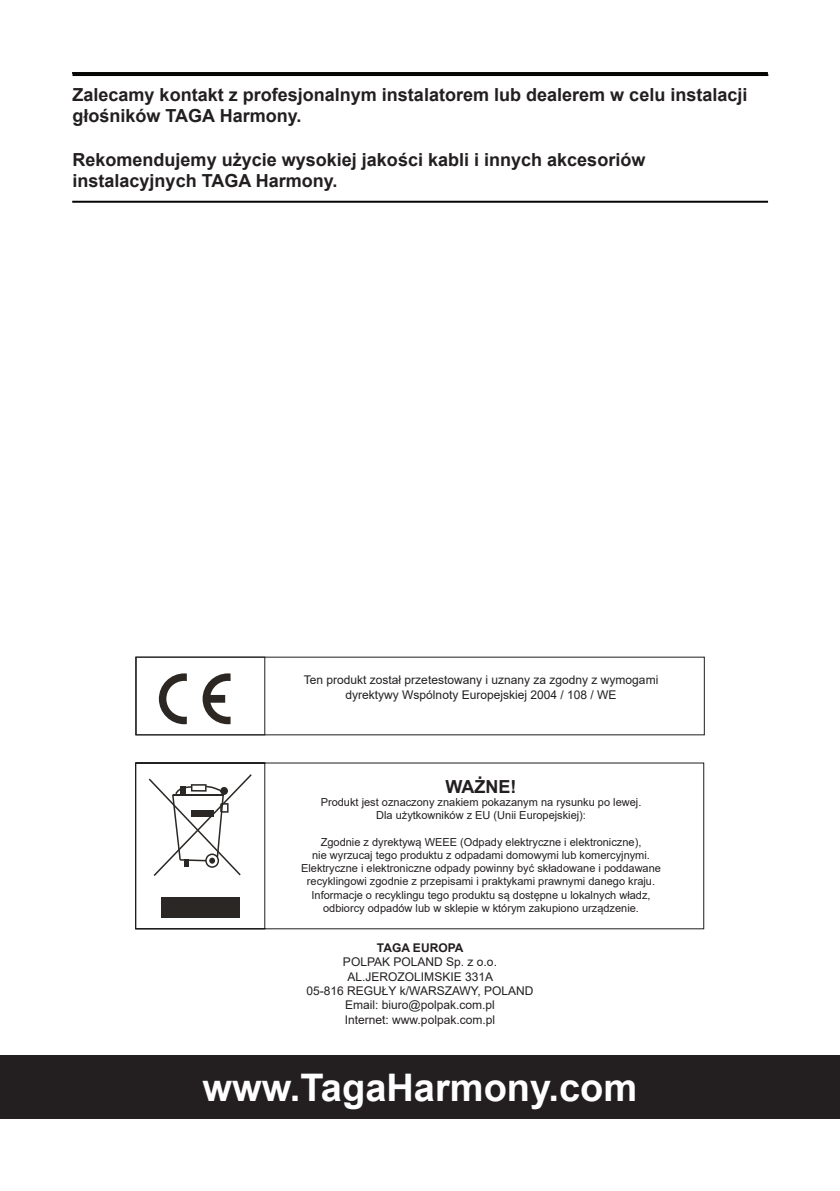
<style>
.page{position:relative;width:840px;height:1191px;background:#fff}
.page>*{position:absolute;margin:0;border:0;box-sizing:border-box;transform-origin:0 0}
.Tytul_glowny{font:700 38px "Arial";color:#fff}
.Tytul_glowny-2{font:700 18px/21.6px "Arial";color:#231f20}
.Tytul_glowny-3{font:12px "Arial";color:#231f20}
.Tytul_glowny-4{font:700 12px "Arial";color:#231f20}
.Tytul_glowny-5{font:11px "Arial";color:#231f20}
</style>
<div class="page">
<div style="left:0;top:1055px;width:839px;height:64px;background:#231f20"></div>
<hr style="left:72px;top:201px;width:695px;height:2px;background:#040503">
<svg style="left:159px;top:673px;width:28px;height:51px"></svg>
<svg style="left:202px;top:673px;width:28px;height:51px"></svg>
<div style="left:135px;top:657px;width:130px;height:78px;border:1px solid #201d1e"></div>
<svg style="left:135px;top:762px;width:568px;height:167px"></svg>
<hr style="left:72px;top:72px;width:695px;height:2px;background:#040503">
<hr style="left:72px;top:74px;width:695px;height:2px;background:#040503">
<p class="Tytul_glowny-2" style="left:72px;top:84px;width:676px">Zalecamy kontakt z profesjonalnym instalatorem lub dealerem w celu instalacji</p>
<p class="Tytul_glowny-2" style="left:72px;top:105px;width:230px">głośników TAGA Harmony.</p>
<p class="Tytul_glowny-2" style="left:72px;top:149px;width:574px">Rekomendujemy użycie wysokiej jakości kabli i innych akcesoriów instalacyjnych TAGA Harmony.</p>
<p class="Tytul_glowny-3" style="left:303px;top:672px;width:356px">Ten produkt został przetestowany i uznany za zgodny z wymogami</p>
<p class="Tytul_glowny-3" style="left:345px;top:686px;width:272px">dyrektywy Wspólnoty Europejskiej 2004 / 108 / WE</p>
<p class="Tytul_glowny-2" style="left:445px;top:776px;width:72px">WAŻNE!</p>
<p class="Tytul_glowny-5" style="left:320px;top:795px;width:322px">Produkt jest oznaczony znakiem pokazanym na rysunku po lewej.</p>
<p class="Tytul_glowny-5" style="left:376px;top:808px;width:211px">Dla użytkowników z EU (Unii Europejskiej):</p>
<p class="Tytul_glowny-5" style="left:320px;top:834px;width:322px">Zgodnie z dyrektywą WEEE (Odpady elektryczne i elektroniczne),</p>
<p class="Tytul_glowny-5" style="left:312px;top:847px;width:339px">nie wyrzucaj tego produktu z odpadami domowymi lub komercyjnymi.</p>
<p class="Tytul_glowny-5" style="left:301px;top:861px;width:361px">Elektryczne i elektroniczne odpady powinny być składowane i poddawane</p>
<p class="Tytul_glowny-5" style="left:307px;top:874px;width:349px">recyklingowi zgodnie z przepisami i praktykami prawnymi danego kraju.</p>
<p class="Tytul_glowny-5" style="left:311px;top:887px;width:340px">Informacje o recyklingu tego produktu są dostępne u lokalnych władz,</p>
<p class="Tytul_glowny-5" style="left:323px;top:900px;width:317px">odbiorcy odpadów lub w sklepie w którym zakupiono urządzenie.</p>
<p class="Tytul_glowny-4" style="left:377px;top:939px;width:88px">TAGA EUROPA</p>
<p class="Tytul_glowny-3" style="left:343px;top:953px;width:155px">POLPAK POLAND Sp. z o.o.</p>
<p class="Tytul_glowny-3" style="left:347px;top:968px;width:147px">AL.JEROZOLIMSKIE 331A</p>
<p class="Tytul_glowny-3" style="left:306px;top:982px;width:228px">05-816 REGUŁY k/WARSZAWY, POLAND</p>
<p class="Tytul_glowny-3" style="left:345px;top:997px;width:151px">Email: biuro@polpak.com.pl</p>
<p class="Tytul_glowny-3" style="left:344px;top:1011px;width:152px">Internet: www.polpak.com.pl</p>
<p class="Tytul_glowny" style="left:202px;top:1060px;width:436px">www.TagaHarmony.com</p>
</div>
